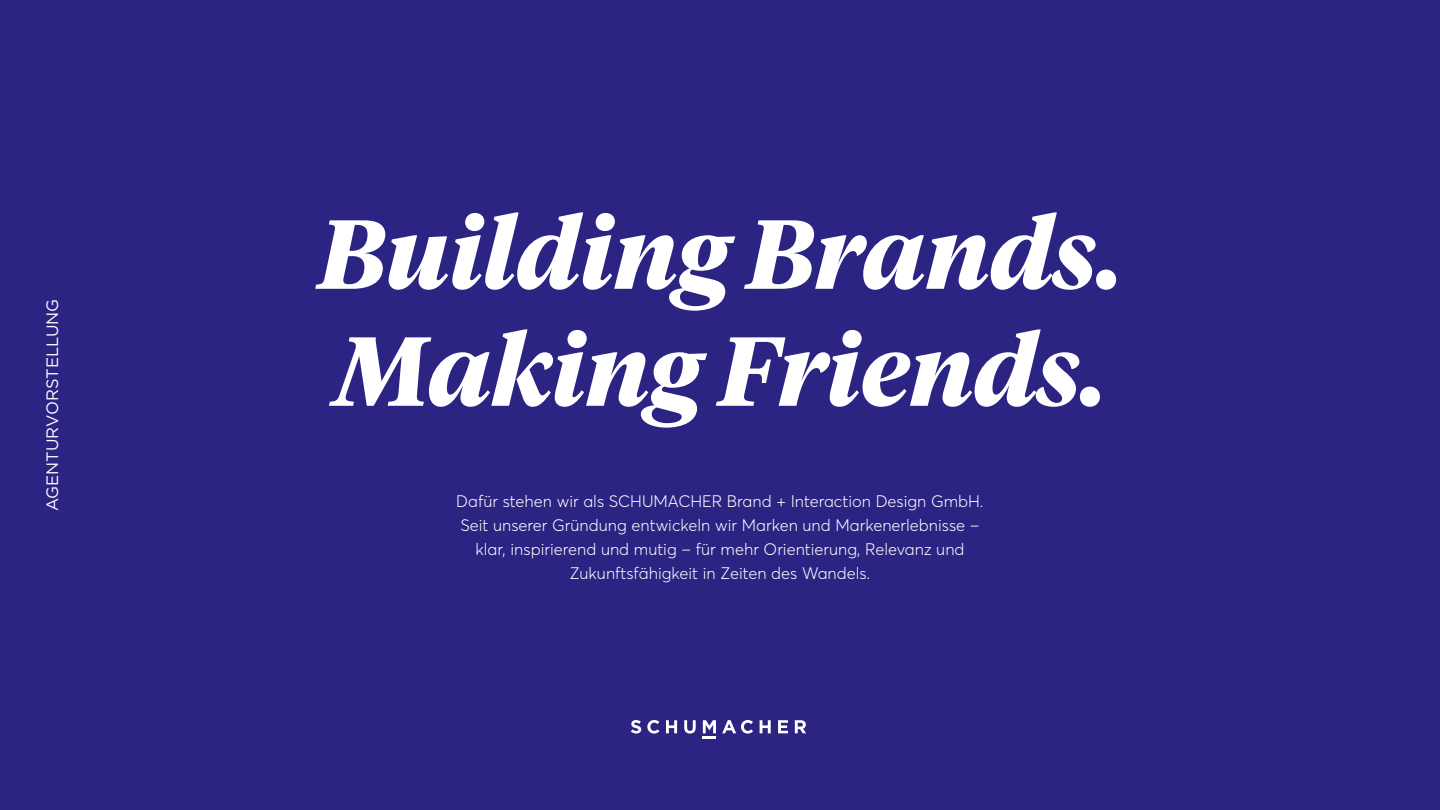
<style>
.page{position:relative;width:1440px;height:810px;background:#2c2483}
.page>*{position:absolute;margin:0;border:0;box-sizing:border-box;transform-origin:0 0}
.t1{font:italic 700 97.5px/117px "Tiempos Headline";color:#fff}
.t2{font:300 16.5px/24px "Averta";color:#fff;text-align:center}
.t3{font:16.5px "Gotham";color:#fff}
</style>
<div class="page">
<svg style="left:631px;top:720px;width:10px;height:14px"></svg>
<svg style="left:647px;top:720px;width:12px;height:14px"></svg>
<svg style="left:666px;top:720px;width:11px;height:13px"></svg>
<svg style="left:684px;top:720px;width:12px;height:14px"></svg>
<svg style="left:722px;top:720px;width:31px;height:14px"></svg>
<svg style="left:760px;top:720px;width:11px;height:13px"></svg>
<svg style="left:778px;top:720px;width:10px;height:13px"></svg>
<svg style="left:795px;top:720px;width:11px;height:13px"></svg>
<svg style="left:703px;top:720px;width:13px;height:19px"></svg>
<p class="t3" style="left:42px;top:511px;width:214px;rotate:-90deg">AGENTURVORSTELLUNG</p>
<h1 class="t1" style="left:318px;top:191px;width:806px">Building Brands.<br>Making Friends.</h1>
<p class="t2" style="left:456px;top:489px;width:529px">Dafür stehen wir als SCHUMACHER Brand + Interaction Design GmbH.<br>Seit unserer Gründung entwickeln wir Marken und Markenerlebnisse – klar, inspirierend und mutig – für mehr Orientierung, Relevanz und Zukunftsfähigkeit in Zeiten des Wandels.</p>
</div>
